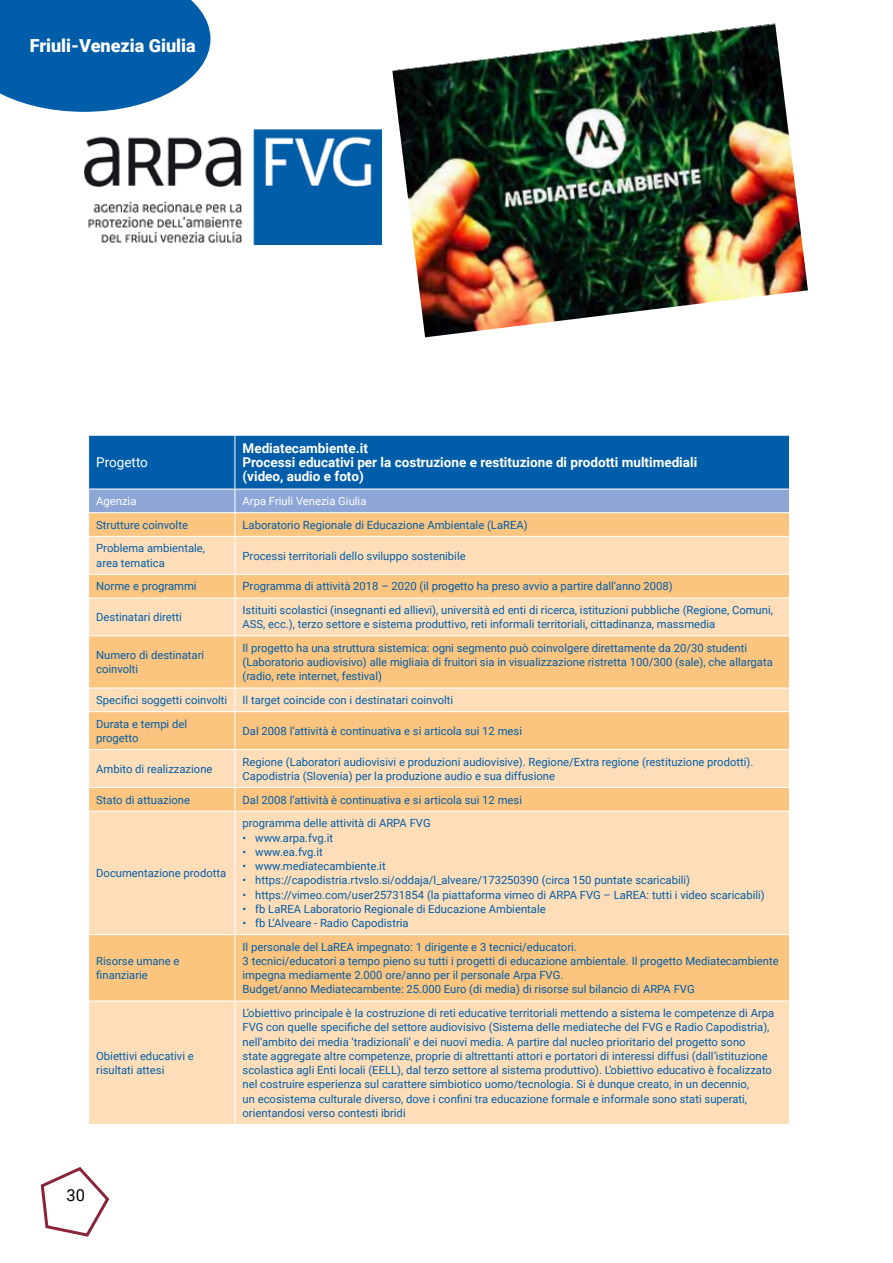
<style>
.page{position:relative;width:893px;height:1263px;background:#fff}
.page>*{position:absolute;margin:0;border:0;box-sizing:border-box;transform-origin:0 0}
.t1{font:900 18px "Roboto";color:#fff}
.t2{font:16.5px "Roboto";color:#000}
.t3{font:700 13.5px/14.2px "Roboto";color:#fff}
.t4{font:13.5px "Roboto";color:#fff}
.t5{font:11.25px/14.2px "Roboto";color:#005da9}
.t6{font:11.25px "Roboto";color:#fff}
</style>
<div class="page">
<svg style="left:40px;top:1167px;width:70px;height:70px"></svg>
<svg style="left:89px;top:537px;width:700px;height:587px;background:#fcd5a4"></svg>
<svg style="left:88px;top:435px;width:702px;height:101px;background:#6089ac"></svg>
<hr style="left:235px;top:537px;width:1px;height:37px;background:#fff">
<hr style="left:88px;top:574px;width:147px;height:1px;background:#fff">
<hr style="left:235px;top:574px;width:555px;height:1px;background:#fff">
<svg style="left:235px;top:575px;width:1px;height:22px"></svg>
<hr style="left:88px;top:597px;width:147px;height:1px;background:#fff">
<hr style="left:235px;top:597px;width:555px;height:1px;background:#fff">
<hr style="left:235px;top:598px;width:1px;height:37px;background:#fff">
<hr style="left:88px;top:635px;width:147px;height:1px;background:#fff">
<hr style="left:235px;top:635px;width:555px;height:1px;background:#fff">
<hr style="left:235px;top:636px;width:1px;height:52px;background:#fff">
<hr style="left:88px;top:688px;width:147px;height:1px;background:#fff">
<hr style="left:235px;top:688px;width:555px;height:1px;background:#fff">
<svg style="left:235px;top:688px;width:1px;height:23px"></svg>
<hr style="left:88px;top:711px;width:147px;height:1px;background:#fff">
<hr style="left:235px;top:711px;width:555px;height:1px;background:#fff">
<hr style="left:235px;top:712px;width:1px;height:37px;background:#fff">
<hr style="left:88px;top:749px;width:147px;height:1px;background:#fff">
<hr style="left:235px;top:749px;width:555px;height:1px;background:#fff">
<hr style="left:235px;top:750px;width:1px;height:37px;background:#fff">
<hr style="left:88px;top:787px;width:147px;height:1px;background:#fff">
<hr style="left:235px;top:787px;width:555px;height:1px;background:#fff">
<svg style="left:235px;top:788px;width:1px;height:23px"></svg>
<hr style="left:88px;top:811px;width:147px;height:1px;background:#fff">
<hr style="left:235px;top:811px;width:555px;height:1px;background:#fff">
<hr style="left:235px;top:811px;width:1px;height:123px;background:#fff">
<hr style="left:88px;top:934px;width:147px;height:1px;background:#fff">
<hr style="left:235px;top:934px;width:555px;height:1px;background:#fff">
<hr style="left:235px;top:935px;width:1px;height:66px;background:#fff">
<hr style="left:88px;top:1001px;width:147px;height:1px;background:#fff">
<hr style="left:235px;top:1001px;width:555px;height:1px;background:#fff">
<hr style="left:235px;top:1001px;width:1px;height:123px;background:#fff">
<img style="left:84px;top:129px;width:297px;height:116px">
<svg style="left:0;top:0;width:210px;height:112px;background:#1b6eb2"></svg>
<img style="left:392px;top:23px;width:416px;height:314px">
<h1 class="t1" style="left:30px;top:33px;width:167px">Friuli-Venezia Giulia</h1>
<p class="t4" style="left:96px;top:453px;width:53px">Progetto</p>
<p class="t3" style="left:243px;top:440px;width:456px">Mediatecambiente.it<br>Processi educativi per la costruzione e restituzione di prodotti multimediali (video, audio e foto)</p>
<p class="t6" style="left:96px;top:493px;width:42px">Agenzia</p>
<p class="t6" style="left:243px;top:493px;width:125px">Arpa Friuli Venezia Giulia</p>
<p class="t5" style="left:96px;top:517px;width:93px">Strutture coinvolte</p>
<p class="t5" style="left:243px;top:517px;width:287px">Laboratorio Regionale di Educazione Ambientale (LaREA)</p>
<p class="t5" style="left:96px;top:541px;width:110px">Problema ambientale, area tematica</p>
<p class="t5" style="left:243px;top:548px;width:225px">Processi territoriali dello sviluppo sostenibile</p>
<p class="t5" style="left:96px;top:579px;width:102px">Norme e programmi</p>
<p class="t5" style="left:243px;top:579px;width:432px">Programma di attività 2018 – 2020 (il progetto ha preso avvio a partire dall’anno 2008)</p>
<p class="t5" style="left:96px;top:610px;width:87px">Destinatari diretti</p>
<p class="t5" style="left:243px;top:602px;width:532px">Istituiti scolastici (insegnanti ed allievi), università ed enti di ricerca, istituzioni pubbliche (Regione, Comuni,<br>ASS, ecc.), terzo settore e sistema produttivo, reti informali territoriali, cittadinanza, massmedia</p>
<p class="t5" style="left:96px;top:647px;width:110px">Numero di destinatari coinvolti</p>
<p class="t5" style="left:243px;top:640px;width:532px">Il progetto ha una struttura sistemica: ogni segmento può coinvolgere direttamente da 20/30 studenti (Laboratorio audiovisivo) alle migliaia di fruitori sia in visualizzazione ristretta 100/300 (sale), che allargata (radio, rete internet, festival)</p>
<p class="t5" style="left:96px;top:692px;width:133px">Specifici soggetti coinvolti</p>
<p class="t5" style="left:243px;top:692px;width:212px">Il target coincide con i destinatari coinvolti</p>
<p class="t5" style="left:96px;top:716px;width:93px">Durata e tempi del progetto</p>
<p class="t5" style="left:243px;top:723px;width:281px">Dal 2008 l’attività è continuativa e si articola sui 12 mesi</p>
<p class="t5" style="left:96px;top:761px;width:118px">Ambito di realizzazione</p>
<p class="t5" style="left:243px;top:754px;width:512px">Regione (Laboratori audiovisivi e produzioni audiovisive). Regione/Extra regione (restituzione prodotti).<br>Capodistria (Slovenia) per la produzione audio e sua diffusione</p>
<p class="t5" style="left:96px;top:792px;width:95px">Stato di attuazione</p>
<p class="t5" style="left:243px;top:792px;width:281px">Dal 2008 l’attività è continuativa e si articola sui 12 mesi</p>
<p class="t5" style="left:96px;top:865px;width:132px">Documentazione prodotta</p>
<p class="t5" style="left:96px;top:953px;width:85px">Risorse umane e finanziarie</p>
<p class="t5" style="left:96px;top:1048px;width:99px">Obiettivi educativi e risultati attesi</p>
<p class="t5" style="left:243px;top:816px;width:190px">programma delle attività di ARPA FVG</p>
<p class="t5" style="left:243px;top:830px;width:92px">• www.arpa.fvg.it</p>
<p class="t5" style="left:243px;top:844px;width:82px">• www.ea.fvg.it</p>
<p class="t5" style="left:243px;top:858px;width:145px">• www.mediatecambiente.it</p>
<p class="t5" style="left:243px;top:873px;width:449px">• https://capodistria.rtvslo.si/oddaja/l_alveare/173250390 (circa 150 puntate scaricabili)</p>
<p class="t5" style="left:243px;top:887px;width:524px">• https://vimeo.com/user25731854 (la piattaforma vimeo di ARPA FVG – LaREA: tutti i video scaricabili)</p>
<p class="t5" style="left:243px;top:901px;width:305px">• fb LaREA Laboratorio Regionale di Educazione Ambientale</p>
<p class="t5" style="left:243px;top:915px;width:168px">• fb L’Alveare - Radio Capodistria</p>
<p class="t5" style="left:243px;top:939px;width:538px">Il personale del LaREA impegnato: 1 dirigente e 3 tecnici/educatori.<br>3 tecnici/educatori a tempo pieno su tutti i progetti di educazione ambientale. Il progetto Mediatecambiente impegna mediamente 2.000 ore/anno per il personale Arpa FVG.<br>Budget/anno Mediatecambente: 25.000 Euro (di media) di risorse sul bilancio di ARPA FVG</p>
<p class="t5" style="left:243px;top:1005px;width:533px">L’obiettivo principale è la costruzione di reti educative territoriali mettendo a sistema le competenze di Arpa FVG con quelle specifiche del settore audiovisivo (Sistema delle mediateche del FVG e Radio Capodistria), nell’ambito dei media ‘tradizionali’ e dei nuovi media. A partire dal nucleo prioritario del progetto sono<br>state aggregate altre competenze, proprie di altrettanti attori e portatori di interessi diffusi (dall’istituzione scolastica agli Enti locali (EELL), dal terzo settore al sistema produttivo). L’obiettivo educativo è focalizzato nel costruire esperienza sul carattere simbiotico uomo/tecnologia. Si è dunque creato, in un decennio,<br>un ecosistema culturale diverso, dove i confini tra educazione formale e informale sono stati superati, orientandosi verso contesti ibridi</p>
<h2 class="t2" style="left:67px;top:1184px;width:20px">30</h2>
</div>
